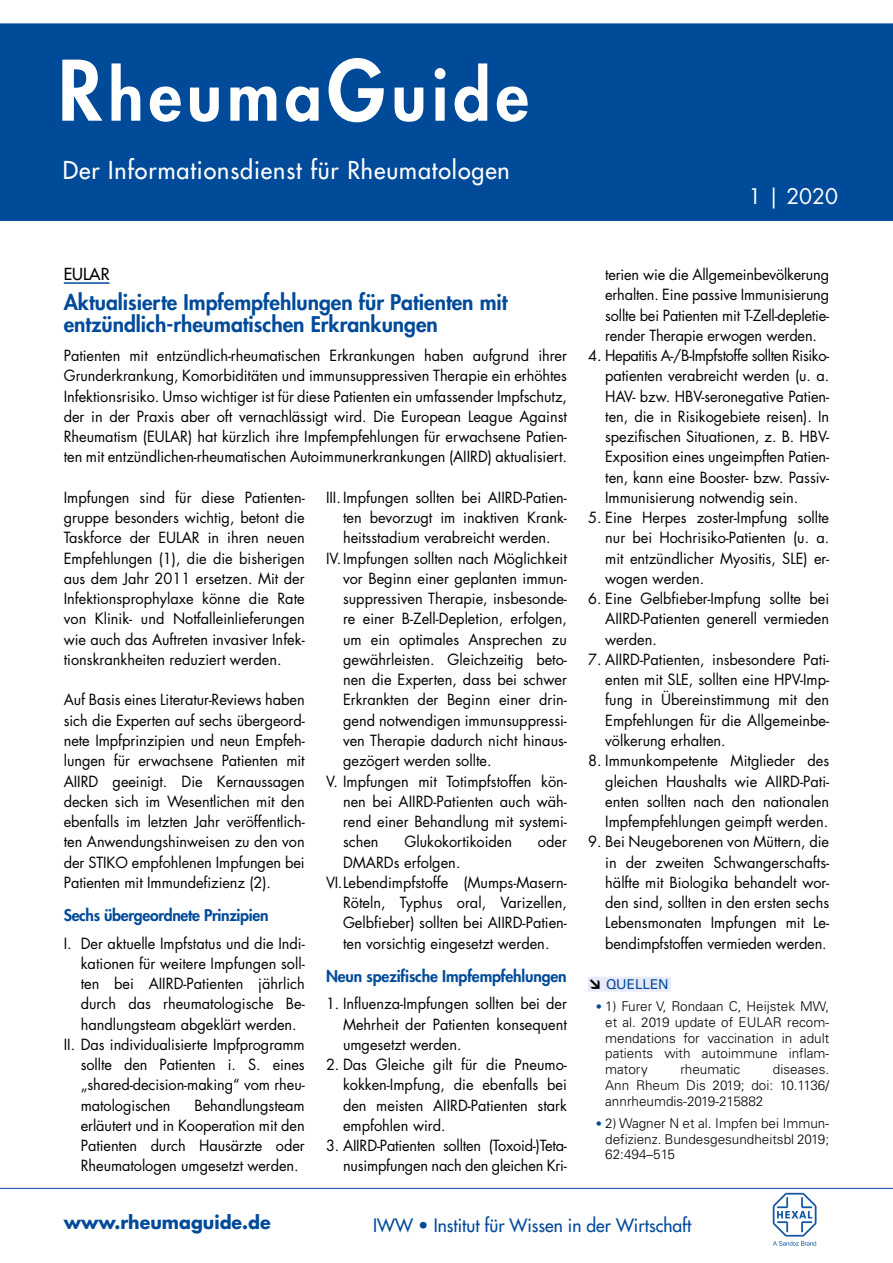
<style>
.page{position:relative;width:893px;height:1263px;background:#fff}
.page>*{position:absolute;margin:0;border:0;box-sizing:border-box;transform-origin:0 0}
.t1{font:800 67.5px "Futura Std";letter-spacing:.08em;color:#fff}
.t2{font:500 24px "Futura Std";letter-spacing:.04em;color:#fff}
.t3{font:800 21px/22.5px "Futura Std";color:#004a9a}
.t4{font:21px "Futura Std";color:#fff}
.t5{font:500 18px "Futura Std";color:#004a9a}
.t6{font:700 18px "Futura Std";color:#004a9a}
.t7{font:500 16.2px "Futura Std";color:#000}
.t8{font:800 15.75px "Futura Std";letter-spacing:-.01em;color:#004a9a}
.t9{font:15px/20.2px "Futura Std";color:#000;text-align:justify}
.t10{font:300 13.5px/15.8px "Univers LT Std";color:#000;text-align:justify}
.t11{font:13.5px "Univers LT Std";color:#004a9a}
.s1{font-size:81px}
.s2{font-family:"DIN Pro";font-weight:900;color:#000}
.s3{font-family:"DIN Pro";font-weight:500;color:#004a9a}
</style>
<div class="page">
<svg style="left:773px;top:1193px;width:43px;height:53px"></svg>
<div style="left:0;top:23px;width:893px;height:192px;background:#004a9a"></div>
<hr style="left:64px;top:282px;width:45px;height:2px;background:#004a9a">
<hr style="left:0;top:1188px;width:893px;height:1px;background:#004a9a">
<div style="left:0;top:215px;width:893px;height:6px;background:#004a9a"></div>
<div style="left:588px;top:977px;width:83px;height:15px;background:#e9eaf7"></div>
<h1 class="t1" style="left:58px;top:53px;width:472px"><span class="s1">R</span>heuma<span class="s1">G</span>uide</h1>
<h2 class="t2" style="left:63px;top:155px;width:449px">Der Informationsdienst für Rheumatologen</h2>
<h3 class="t4" style="left:748px;top:183px;width:91px">1 | 2020</h3>
<p class="t7" style="left:64px;top:264px;width:47px">EULAR</p>
<h3 class="t3" style="left:64px;top:291px;width:445px">Aktualisierte Impfempfehlungen für Patienten mit entzündlich-rheumatischen Erkrankungen</h3>
<p class="t9" style="left:64px;top:346px;width:505px">Patienten mit entzündlich-rheumatischen Erkrankungen haben aufgrund ihrer Grunderkrankung, Komorbiditäten und immunsuppressiven Therapie ein erhöhtes Infektionsrisiko. Umso wichtiger ist für diese Patienten ein umfassender Impfschutz, der in der Praxis aber oft vernachlässigt wird. Die European League Against Rheumatism (EULAR) hat kürzlich ihre Impfempfehlungen für erwachsene Patien&shy;ten mit entzündlichen-rheumatischen Autoimmunerkrankungen (AIIRD) aktualisiert.</p>
<p class="t9" style="left:64px;top:487px;width:242px">Impfungen sind für diese Patienten&shy;gruppe besonders wichtig, betont die Taskforce der EULAR in ihren neuen Empfehlungen (1), die die bisherigen aus dem Jahr 2011 ersetzen. Mit der Infektionsprophylaxe könne die Rate von Klinik- und Notfalleinlieferungen wie auch das Auftreten invasiver Infek&shy;tionskrankheiten reduziert werden.</p>
<p class="t9" style="left:64px;top:690px;width:242px">Auf Basis eines Literatur-Reviews haben sich die Experten auf sechs übergeord&shy;nete Impfprinzipien und neun Empfeh&shy;lungen für erwachsene Patienten mit AIIRD geeinigt. Die Kernaussagen decken sich im Wesentlichen mit den ebenfalls im letzten Jahr veröffentlich&shy;ten Anwendungshinweisen zu den von der STIKO empfohlenen Impfungen bei Patienten mit Immundefizienz (2).</p>
<p class="t8" style="left:64px;top:905px;width:206px">Sechs übergeordnete Prinzipien</p>
<p class="t9" style="left:64px;top:933px;width:242px">I. Der aktuelle Impfstatus und die Indi-</p>
<p class="t9" style="left:81px;top:953px;width:225px">kationen für weitere Impfungen soll-</p>
<p class="t9" style="left:81px;top:973px;width:225px">ten bei AIIRD-Patienten jährlich</p>
<p class="t9" style="left:81px;top:994px;width:225px">durch das rheumatologische Be-</p>
<p class="t9" style="left:81px;top:1014px;width:217px">handlungsteam abgeklärt werden.</p>
<p class="t9" style="left:64px;top:1034px;width:242px">II. Das individualisierte Impfprogramm</p>
<p class="t9" style="left:81px;top:1054px;width:225px">sollte den Patienten i. S. eines</p>
<p class="t9" style="left:81px;top:1075px;width:225px">„shared-decision-making“ vom rheu-</p>
<p class="t9" style="left:81px;top:1095px;width:91px">matologischen</p>
<p class="t9" style="left:326px;top:487px;width:242px">III.Impfungen sollten bei AIIRD-Patien-</p>
<p class="t9" style="left:343px;top:508px;width:225px">ten bevorzugt im inaktiven Krank-</p>
<p class="t9" style="left:343px;top:528px;width:209px">heitsstadium verabreicht werden.</p>
<p class="t9" style="left:326px;top:548px;width:242px">IV.Impfungen sollten nach Möglichkeit</p>
<p class="t9" style="left:343px;top:568px;width:225px">vor Beginn einer geplanten immun-</p>
<p class="t9" style="left:343px;top:589px;width:225px">suppressiven Therapie, insbesonde-</p>
<p class="t9" style="left:343px;top:609px;width:225px">re einer B-Zell-Depletion, erfolgen,</p>
<p class="t9" style="left:343px;top:629px;width:225px">um ein optimales Ansprechen zu</p>
<p class="t9" style="left:343px;top:649px;width:225px">gewährleisten. Gleichzeitig beto-</p>
<p class="t9" style="left:343px;top:670px;width:225px">nen die Experten, dass bei schwer</p>
<p class="t9" style="left:343px;top:690px;width:225px">Erkrankten der Beginn einer drin-</p>
<p class="t9" style="left:343px;top:710px;width:225px">gend notwendigen immunsuppressi-</p>
<p class="t9" style="left:343px;top:730px;width:225px">ven Therapie dadurch nicht hinaus-</p>
<p class="t9" style="left:343px;top:751px;width:150px">gezögert werden sollte.</p>
<p class="t9" style="left:326px;top:771px;width:242px">V. Impfungen mit Totimpfstoffen kön-</p>
<p class="t9" style="left:343px;top:791px;width:225px">nen bei AIIRD-Patienten auch wäh-</p>
<p class="t9" style="left:343px;top:811px;width:225px">rend einer Behandlung mit systemi-</p>
<p class="t9" style="left:343px;top:832px;width:37px">schen</p>
<p class="t9" style="left:404px;top:832px;width:109px">Glukokortikoiden</p>
<p class="t9" style="left:538px;top:832px;width:30px">oder</p>
<p class="t9" style="left:343px;top:852px;width:119px">DMARDs erfolgen.</p>
<p class="t9" style="left:326px;top:872px;width:242px">VI.Lebendimpfstoffe (Mumps-Masern-</p>
<p class="t9" style="left:343px;top:892px;width:225px">Röteln, Typhus oral, Varizellen,</p>
<p class="t9" style="left:343px;top:913px;width:225px">Gelbfieber) sollten bei AIIRD-Patien-</p>
<p class="t9" style="left:343px;top:933px;width:208px">ten vorsichtig eingesetzt werden.</p>
<p class="t8" style="left:326px;top:966px;width:242px">Neun spezifische Impfempfehlungen</p>
<p class="t9" style="left:343px;top:994px;width:225px;text-indent:-17px">1. Influenza-Impfungen sollten bei der Mehrheit der Patienten konsequent umgesetzt werden.</p>
<p class="t9" style="left:343px;top:1054px;width:225px;text-indent:-17px">2. Das Gleiche gilt für die Pneumo&shy;kokken-Impfung, die ebenfalls bei den meisten AIIRD-Patienten stark empfohlen wird.</p>
<p class="t9" style="left:326px;top:1135px;width:242px;text-align:right">3. AIIRD-Patienten sollten (Toxoid-)Teta&shy;nusimpfungen nach den gleichen Kri-</p>
<p class="t9" style="left:81px;top:1095px;width:225px;text-indent:114px">Behandlungsteam erläutert und in Kooperation mit den Patienten durch Hausärzte oder Rheumatologen umgesetzt werden.</p>
<p class="t9" style="left:605px;top:265px;width:225px">terien wie die Allgemeinbevölkerung erhalten. Eine passive Immunisierung sollte bei Patienten mit T-Zell-depletie&shy;render Therapie erwogen werden.</p>
<p class="t9" style="left:605px;top:346px;width:225px;text-indent:-17px">4. Hepatitis A-/B-Impfstoffe sollten Risiko&shy;patienten verabreicht werden (u. a.<br>HAV- bzw. HBV-seronegative Patien&shy;ten, die in Risikogebiete reisen). In spezifischen Situationen, z. B. HBV-Exposition eines ungeimpften Patien&shy;ten, kann eine Booster- bzw. Passiv-Immunisierung notwendig sein.</p>
<p class="t9" style="left:605px;top:508px;width:225px;text-indent:-17px">5. Eine Herpes zoster-Impfung sollte nur bei Hochrisiko-Patienten (u. a. mit entzündlicher Myositis, SLE) er&shy;wogen werden.</p>
<p class="t9" style="left:605px;top:589px;width:225px;text-indent:-17px">6. Eine Gelbfieber-Impfung sollte bei AIIRD-Patienten generell vermieden werden.</p>
<p class="t9" style="left:605px;top:649px;width:225px;text-indent:-17px">7. AIIRD-Patienten, insbesondere Pati&shy;enten mit SLE, sollten eine HPV-Imp&shy;fung in Übereinstimmung mit den Empfehlungen für die Allgemeinbe&shy;völkerung erhalten.</p>
<p class="t9" style="left:605px;top:751px;width:225px;text-indent:-17px">8. Immunkompetente Mitglieder des gleichen Haushalts wie AIIRD-Pati&shy;enten sollten nach den nationalen Impfempfehlungen geimpft werden.</p>
<p class="t9" style="left:605px;top:832px;width:225px;text-indent:-17px">9. Bei Neugeborenen von Müttern, die in der zweiten Schwangerschafts&shy;hälfte mit Biologika behandelt wor&shy;den sind, sollten in den ersten sechs Lebensmonaten Impfungen mit Le&shy;bendimpfstoffen vermieden werden.</p>
<p class="t11" style="left:588px;top:976px;width:82px"><span class="s2">↘</span> QUELLEN</p>
<p class="t10" style="left:605px;top:998px;width:225px;text-indent:-10px"><span class="s3">•</span> 1) Furer V, Rondaan C, Heijstek MW, et al. 2019 update of EULAR recom&shy;mendations for vaccination in adult patients with autoimmune inflam&shy;matory</p>
<p class="t10" style="left:605px;top:1061px;width:225px;text-indent:168px">diseases.<br>Ann Rheum Dis 2019; doi: 10.1136/ annrheumdis-2019-215882</p>
<p class="t10" style="left:605px;top:1115px;width:225px;text-indent:-10px"><span class="s3">•</span> 2) Wagner N et al. Impfen bei Immun&shy;defizienz. Bundesgesundheitsbl 2019; 62:494–515</p>
<p class="t10" style="left:680px;top:1061px;width:62px">rheumatic</p>
<p class="t6" style="left:64px;top:1210px;width:209px">www.rheumaguide.de</p>
<p class="t5" style="left:373px;top:1214px;width:320px">IWW • Institut für Wissen in der Wirtschaft</p>
</div>
